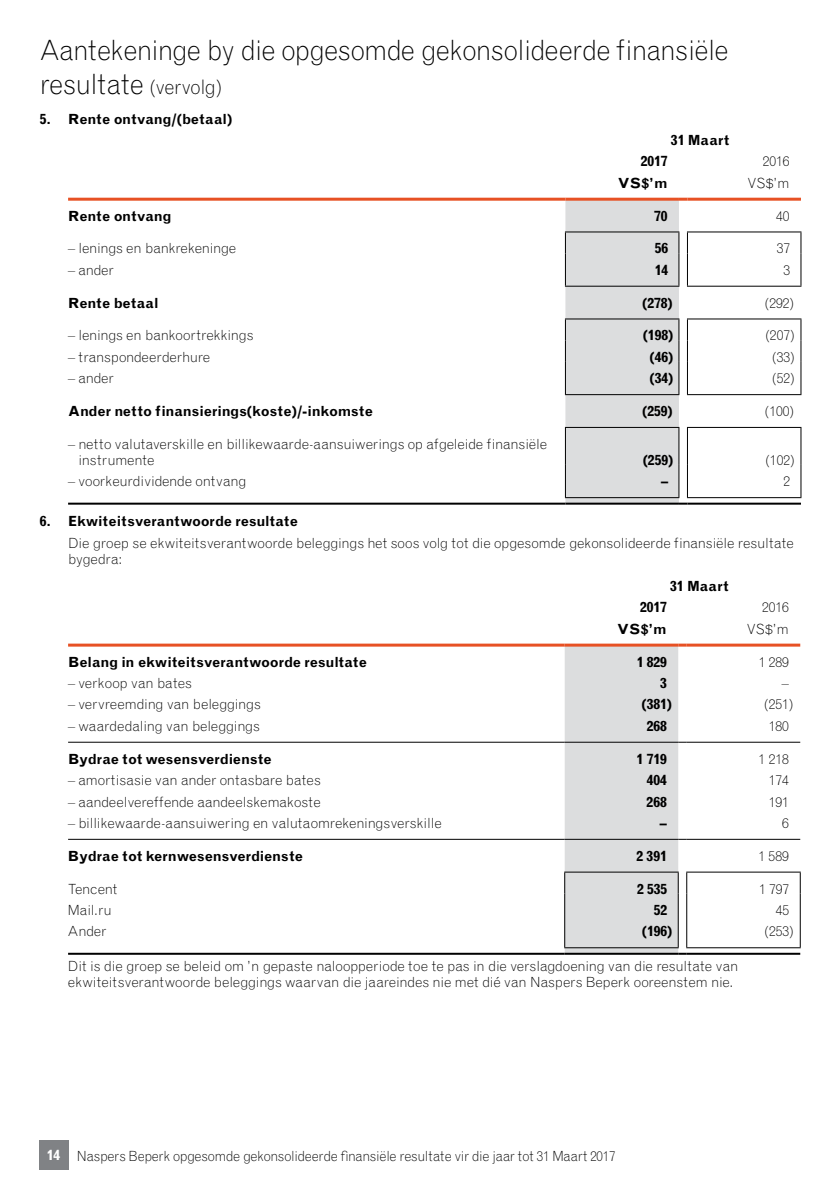
<style>
.page{position:relative;width:840px;height:1191px;background:#fff}
.page>*{position:absolute;margin:0;border:0;box-sizing:border-box;transform-origin:0 0}
.t1{font:300 28px/33.6px "Grotesque MT Std";letter-spacing:-.025em;color:#000;scale:.95 1}
.t2{font:300 14px/16px "Grotesque MT Std";letter-spacing:-.01em;color:#000}
.t3{font:700 14px "Grotesque MT Std";color:#000}
.t4{font:300 14px "Grotesque MT Std";letter-spacing:-.01em;color:#000;scale:.95 1}
.s1{font-size:20px}
.s2{font-weight:700;color:#fff}
</style>
<div class="page">
<div style="left:39px;top:1140px;width:29px;height:30px;background:#808285"></div>
<hr style="left:68px;top:198px;width:497px;height:3px;background:#e75124">
<hr style="left:687px;top:198px;width:113px;height:3px;background:#e75124">
<hr style="left:686px;top:231px;width:115px;height:1px;background:#000">
<svg style="left:800px;top:232px;width:1px;height:21px"></svg>
<hr style="left:800px;top:253px;width:1px;height:33px;background:#000">
<hr style="left:686px;top:286px;width:115px;height:1px;background:#000">
<hr style="left:686px;top:318px;width:115px;height:1px;background:#000">
<svg style="left:800px;top:319px;width:1px;height:43px"></svg>
<hr style="left:800px;top:362px;width:1px;height:32px;background:#000">
<hr style="left:686px;top:394px;width:115px;height:1px;background:#000">
<hr style="left:68px;top:502px;width:497px;height:2px;background:#000">
<svg style="left:564px;top:198px;width:123px;height:306px;background:#d8d8d8"></svg>
<hr style="left:687px;top:502px;width:113px;height:2px;background:#000">
<hr style="left:564px;top:427px;width:115px;height:1px;background:#000">
<hr style="left:564px;top:428px;width:1px;height:37px;background:#000">
<hr style="left:678px;top:428px;width:1px;height:37px;background:#000">
<hr style="left:564px;top:465px;width:1px;height:32px;background:#000">
<hr style="left:678px;top:465px;width:1px;height:32px;background:#000">
<hr style="left:564px;top:497px;width:115px;height:1px;background:#000">
<hr style="left:686px;top:427px;width:115px;height:1px;background:#000">
<hr style="left:686px;top:428px;width:1px;height:37px;background:#000">
<hr style="left:800px;top:428px;width:1px;height:37px;background:#000">
<hr style="left:686px;top:465px;width:1px;height:32px;background:#000">
<hr style="left:800px;top:465px;width:1px;height:32px;background:#000">
<hr style="left:686px;top:497px;width:115px;height:1px;background:#000">
<hr style="left:68px;top:643px;width:496px;height:3px;background:#e75124">
<hr style="left:686px;top:643px;width:113px;height:3px;background:#e75124">
<hr style="left:68px;top:741px;width:496px;height:1px;background:#000">
<hr style="left:686px;top:741px;width:113px;height:1px;background:#000">
<hr style="left:68px;top:839px;width:496px;height:1px;background:#000">
<hr style="left:686px;top:839px;width:113px;height:1px;background:#000">
<hr style="left:68px;top:952px;width:496px;height:2px;background:#000">
<hr style="left:686px;top:952px;width:113px;height:2px;background:#000">
<hr style="left:685px;top:871px;width:115px;height:1px;background:#000">
<svg style="left:564px;top:643px;width:122px;height:311px;background:#d9d9d9"></svg>
<svg style="left:799px;top:872px;width:1px;height:43px"></svg>
<hr style="left:685px;top:915px;width:1px;height:32px;background:#000">
<hr style="left:799px;top:915px;width:1px;height:32px;background:#000">
<hr style="left:685px;top:947px;width:115px;height:1px;background:#000">
<h1 class="t1" style="left:40px;top:33px;width:726px">Aantekeninge by die opgesomde gekonsolideerde finansiële resultate <span class="s1">(vervolg)</span></h1>
<p class="t3" style="left:40px;top:110px;width:194px">5. Rente ontvang/(betaal)</p>
<p class="t3" style="left:670px;top:132px;width:60px">31 Maart</p>
<p class="t3" style="left:640px;top:153px;width:28px">2017</p>
<p class="t2" style="left:762px;top:153px;width:28px">2016</p>
<p class="t3" style="left:617px;top:175px;width:51px">VS$’m</p>
<p class="t2" style="left:747px;top:175px;width:44px">VS$’m</p>
<p class="t3" style="left:68px;top:207px;width:105px">Rente ontvang</p>
<p class="t3" style="left:653px;top:207px;width:15px">70</p>
<p class="t2" style="left:775px;top:208px;width:15px">40</p>
<p class="t2" style="left:68px;top:240px;width:169px">– lenings en bankrekeninge</p>
<p class="t3" style="left:654px;top:240px;width:15px">56</p>
<p class="t2" style="left:776px;top:240px;width:15px">37</p>
<p class="t2" style="left:68px;top:262px;width:47px">– ander</p>
<p class="t3" style="left:654px;top:262px;width:15px">14</p>
<p class="t2" style="left:783px;top:262px;width:8px">3</p>
<p class="t3" style="left:68px;top:294px;width:92px">Rente betaal</p>
<p class="t3" style="left:641px;top:294px;width:32px">(278)</p>
<p class="t2" style="left:764px;top:295px;width:31px">(292)</p>
<p class="t2" style="left:68px;top:327px;width:187px">– lenings en bankoortrekkings</p>
<p class="t3" style="left:642px;top:327px;width:32px">(198)</p>
<p class="t2" style="left:765px;top:327px;width:31px">(207)</p>
<p class="t2" style="left:68px;top:349px;width:144px">– transpondeerderhure</p>
<p class="t3" style="left:649px;top:349px;width:25px">(46)</p>
<p class="t2" style="left:771px;top:349px;width:24px">(33)</p>
<p class="t2" style="left:68px;top:370px;width:47px">– ander</p>
<p class="t3" style="left:649px;top:370px;width:25px">(34)</p>
<p class="t2" style="left:771px;top:370px;width:24px">(52)</p>
<p class="t3" style="left:68px;top:403px;width:306px">Ander netto finansierings(koste)/-inkomste</p>
<p class="t3" style="left:641px;top:403px;width:32px">(259)</p>
<p class="t2" style="left:764px;top:403px;width:31px">(100)</p>
<p class="t2" style="left:78px;top:436px;width:470px;text-indent:-10px">– netto valutaverskille en billikewaarde-aansuiwerings op afgeleide finansiële instrumente</p>
<p class="t3" style="left:642px;top:452px;width:32px">(259)</p>
<p class="t2" style="left:765px;top:452px;width:31px">(102)</p>
<p class="t2" style="left:68px;top:473px;width:180px">– voorkeurdividende ontvang</p>
<p class="t3" style="left:660px;top:473px;width:8px">–</p>
<p class="t2" style="left:783px;top:473px;width:8px">2</p>
<p class="t3" style="left:40px;top:513px;width:260px">6. Ekwiteitsverantwoorde resultate</p>
<p class="t2" style="left:68px;top:535px;width:727px">Die groep se ekwiteitsverantwoorde beleggings het soos volg tot die opgesomde gekonsolideerde finansiële resultate bygedra:</p>
<p class="t3" style="left:670px;top:578px;width:60px">31 Maart</p>
<p class="t3" style="left:639px;top:599px;width:28px">2017</p>
<p class="t2" style="left:761px;top:599px;width:28px">2016</p>
<p class="t3" style="left:617px;top:620px;width:51px">VS$’m</p>
<p class="t2" style="left:746px;top:621px;width:44px">VS$’m</p>
<p class="t3" style="left:68px;top:653px;width:300px">Belang in ekwiteitsverantwoorde resultate</p>
<p class="t3" style="left:636px;top:653px;width:32px">1 829</p>
<p class="t2" style="left:758px;top:653px;width:32px">1 289</p>
<p class="t2" style="left:68px;top:675px;width:125px">– verkoop van bates</p>
<p class="t3" style="left:659px;top:675px;width:8px">3</p>
<p class="t2" style="left:781px;top:675px;width:8px">–</p>
<p class="t2" style="left:68px;top:696px;width:194px">– vervreemding van beleggings</p>
<p class="t3" style="left:641px;top:696px;width:32px">(381)</p>
<p class="t2" style="left:763px;top:696px;width:31px">(251)</p>
<p class="t2" style="left:68px;top:718px;width:193px">– waardedaling van beleggings</p>
<p class="t3" style="left:646px;top:717px;width:22px">268</p>
<p class="t2" style="left:768px;top:718px;width:22px">180</p>
<p class="t3" style="left:68px;top:750px;width:205px">Bydrae tot wesensverdienste</p>
<p class="t3" style="left:636px;top:750px;width:32px">1 719</p>
<p class="t2" style="left:758px;top:750px;width:32px">1 218</p>
<p class="t2" style="left:68px;top:772px;width:254px">– amortisasie van ander ontasbare bates</p>
<p class="t3" style="left:646px;top:772px;width:22px">404</p>
<p class="t2" style="left:768px;top:772px;width:22px">174</p>
<p class="t2" style="left:68px;top:793px;width:254px">– aandeelvereffende aandeelskemakoste</p>
<p class="t3" style="left:646px;top:793px;width:22px">268</p>
<p class="t2" style="left:768px;top:793px;width:22px">191</p>
<p class="t2" style="left:68px;top:815px;width:375px">– billikewaarde-aansuiwering en valutaomrekeningsverskille</p>
<p class="t3" style="left:659px;top:815px;width:8px">–</p>
<p class="t2" style="left:781px;top:815px;width:8px">6</p>
<p class="t3" style="left:68px;top:847px;width:236px">Bydrae tot kernwesensverdienste</p>
<p class="t3" style="left:636px;top:847px;width:32px">2 391</p>
<p class="t2" style="left:758px;top:848px;width:32px">1 589</p>
<p class="t2" style="left:68px;top:880px;width:51px">Tencent</p>
<p class="t3" style="left:636px;top:880px;width:32px">2 535</p>
<p class="t2" style="left:758px;top:880px;width:32px">1 797</p>
<p class="t2" style="left:68px;top:902px;width:45px">Mail.ru</p>
<p class="t3" style="left:653px;top:902px;width:15px">52</p>
<p class="t2" style="left:775px;top:902px;width:15px">45</p>
<p class="t2" style="left:68px;top:923px;width:40px">Ander</p>
<p class="t3" style="left:641px;top:923px;width:32px">(196)</p>
<p class="t2" style="left:764px;top:923px;width:31px">(253)</p>
<p class="t2" style="left:68px;top:957px;width:671px">Dit is die groep se beleid om ’n gepaste naloopperiode toe te pas in die verslagdoening van die resultate van ekwiteitsverantwoorde beleggings waarvan die jaareindes nie met dié van Naspers Beperk ooreenstem nie.</p>
<p class="t4" style="left:47px;top:1147px;width:600px"><span class="s2">14</span> Naspers Beperk opgesomde gekonsolideerde finansiële resultate vir die jaar tot 31 Maart 2017</p>
</div>
